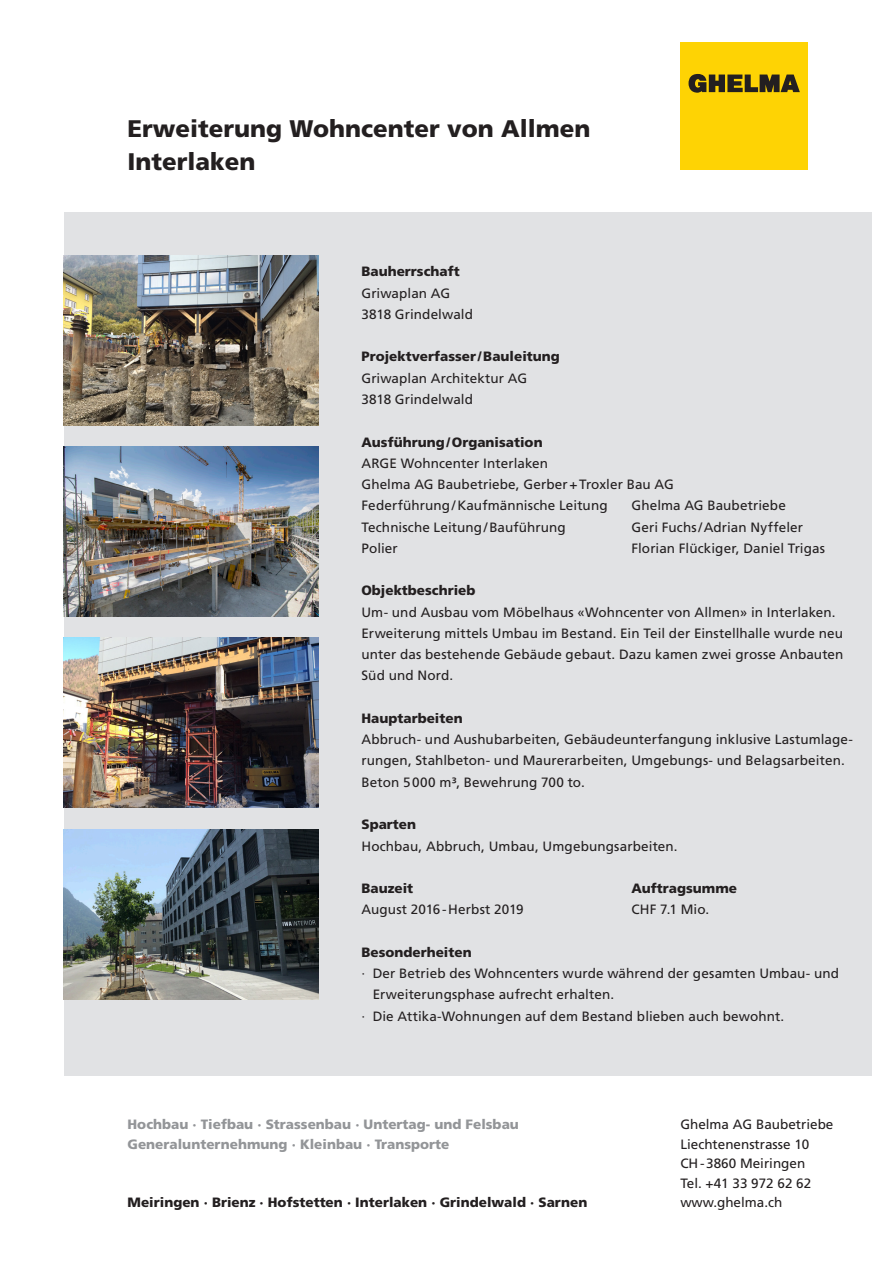
<style>
.page{position:relative;width:893px;height:1263px;background:#fff}
.page>*{position:absolute;margin:0;border:0;box-sizing:border-box;transform-origin:0 0}
.t1{font:900 24px "Frutiger LT Std";color:#231f20}
.Text{font:13.5px/21.3px "Frutiger LT Std";letter-spacing:.005em;color:#231f20}
.Text-2{font:900 13.5px "Frutiger LT Std";color:#231f20}
.t2{font:900 13.5px "Frutiger LT Std";color:#939598}
</style>
<div class="page">
<div style="left:64px;top:213px;width:808px;height:863px;background:#e1e2e4"></div>
<div style="left:680px;top:43px;width:128px;height:127px;background:#fed304"></div>
<svg style="left:688px;top:74px;width:112px;height:19px"></svg>
<img style="left:64px;top:255px;width:255px;height:170px">
<img style="left:64px;top:446px;width:255px;height:171px">
<img style="left:64px;top:638px;width:255px;height:170px">
<img style="left:64px;top:829px;width:255px;height:170px">
<p class="t1" style="left:128px;top:114px;width:465px">Erweiterung Wohncenter von Allmen</p>
<p class="t1" style="left:128px;top:147px;width:130px">Interlaken</p>
<p class="Text-2" style="left:361px;top:263px;width:100px">Bauherrschaft</p>
<p class="Text" style="left:361px;top:282px;width:90px">Griwaplan AG</p>
<p class="Text" style="left:361px;top:304px;width:113px">3818 Grindelwald</p>
<p class="Text-2" style="left:361px;top:349px;width:200px">Projektverfasser /Bauleitung</p>
<p class="Text" style="left:361px;top:367px;width:167px">Griwaplan Architektur AG</p>
<p class="Text" style="left:361px;top:389px;width:113px">3818 Grindelwald</p>
<p class="Text-2" style="left:361px;top:434px;width:183px">Ausführung/Organisation</p>
<p class="Text" style="left:361px;top:452px;width:188px">ARGE Wohncenter Interlaken</p>
<p class="Text" style="left:361px;top:474px;width:314px">Ghelma AG Baubetriebe, Gerber+Troxler Bau AG</p>
<p class="Text" style="left:361px;top:495px;width:248px">Federführung/Kaufmännische Leitung</p>
<p class="Text" style="left:631px;top:495px;width:156px">Ghelma AG Baubetriebe</p>
<p class="Text" style="left:361px;top:516px;width:206px">Technische Leitung/Bauführung</p>
<p class="Text" style="left:631px;top:516px;width:173px">Geri Fuchs/Adrian Nyffeler</p>
<p class="Text" style="left:361px;top:537px;width:38px">Polier</p>
<p class="Text" style="left:631px;top:537px;width:195px">Florian Flückiger, Daniel Trigas</p>
<p class="Text-2" style="left:361px;top:582px;width:116px">Objektbeschrieb</p>
<p class="Text" style="left:361px;top:601px;width:484px">Um- und Ausbau vom Möbelhaus «Wohncenter von Allmen» in Interlaken.<br>Erweiterung mittels Umbau im Bestand. Ein Teil der Einstellhalle wurde neu unter das bestehende Gebäude gebaut. Dazu kamen zwei grosse Anbauten Süd und Nord.</p>
<p class="Text-2" style="left:361px;top:710px;width:103px">Hauptarbeiten</p>
<p class="Text" style="left:361px;top:729px;width:493px">Abbruch- und Aushubarbeiten, Gebäudeunterfangung inklusive Lastumlage&shy;rungen, Stahlbeton- und Maurerarbeiten, Umgebungs- und Belagsarbeiten.<br>Beton 5000 m³, Bewehrung 700 to.</p>
<p class="Text-2" style="left:361px;top:816px;width:56px">Sparten</p>
<p class="Text" style="left:361px;top:835px;width:318px">Hochbau, Abbruch, Umbau, Umgebungsarbeiten.</p>
<p class="Text-2" style="left:361px;top:880px;width:53px">Bauzeit</p>
<p class="Text-2" style="left:631px;top:880px;width:107px">Auftragsumme</p>
<p class="Text" style="left:361px;top:899px;width:164px">August 2016-Herbst 2019</p>
<p class="Text" style="left:631px;top:899px;width:79px">CHF 7.1 Mio.</p>
<p class="Text-2" style="left:361px;top:944px;width:112px">Besonderheiten</p>
<p class="Text" style="left:373px;top:963px;width:468px;text-indent:-11px">· Der Betrieb des Wohncenters wurde während der gesamten Umbau- und<br>Erweiterungsphase aufrecht erhalten.</p>
<p class="Text" style="left:361px;top:1005px;width:424px">· Die Attika-Wohnungen auf dem Bestand blieben auch bewohnt.</p>
<p class="t2" style="left:128px;top:1116px;width:393px">Hochbau · Tiefbau · Strassenbau · Untertag- und Felsbau</p>
<p class="t2" style="left:128px;top:1136px;width:323px">Generalunternehmung · Kleinbau · Transporte</p>
<p class="Text-2" style="left:128px;top:1194px;width:461px">Meiringen · Brienz · Hofstetten · Interlaken · Grindelwald · Sarnen</p>
<p class="Text" style="left:680px;top:1114px;width:155px">Ghelma AG Baubetriebe</p>
<p class="Text" style="left:680px;top:1133px;width:131px">Liechtenenstrasse 10</p>
<p class="Text" style="left:680px;top:1153px;width:126px">CH-3860 Meiringen</p>
<p class="Text" style="left:680px;top:1172px;width:132px">Tel. +41 33 972 62 62</p>
<p class="Text" style="left:680px;top:1192px;width:104px">www.ghelma.ch</p>
</div>
